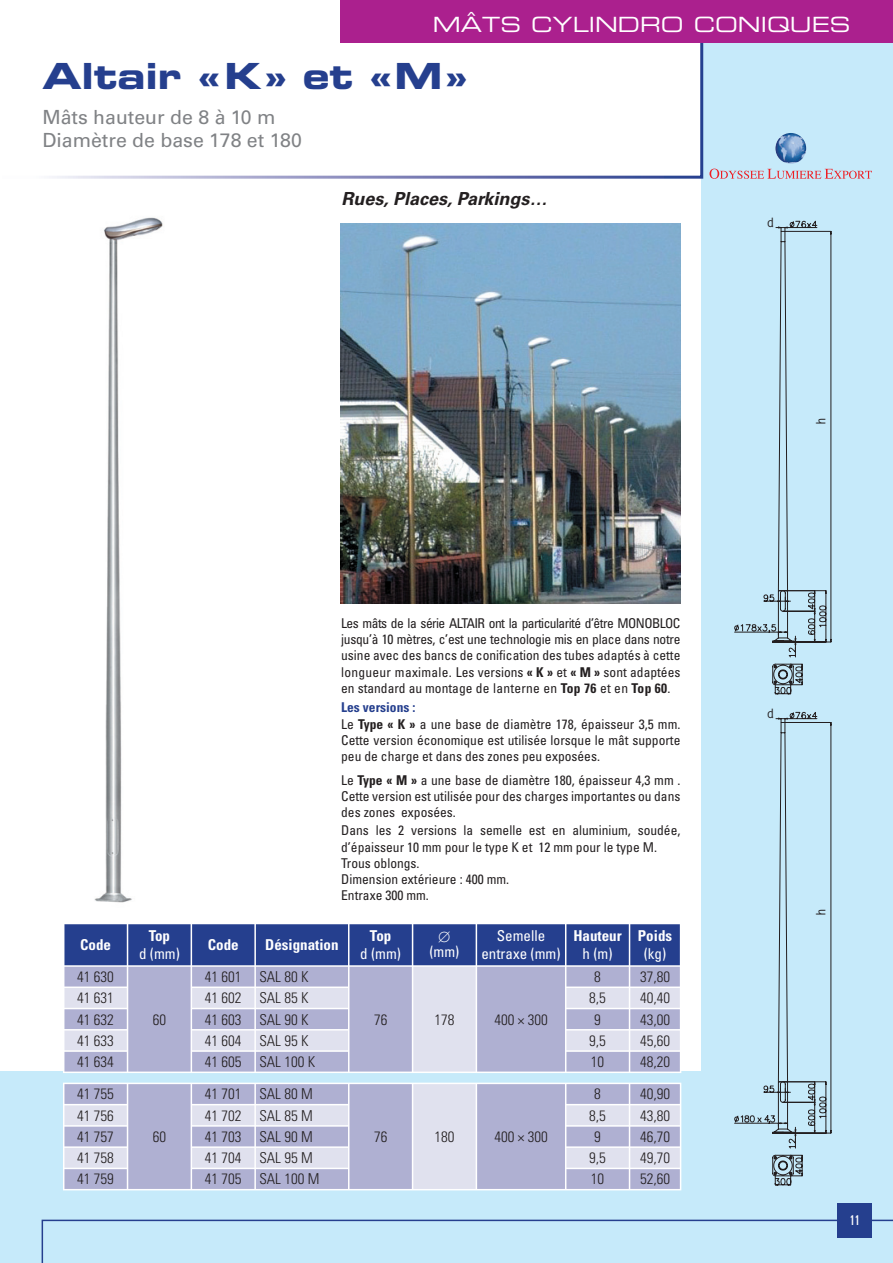
<style>
.page{position:relative;width:893px;height:1263px;background:#fff}
.page>*{position:absolute;margin:0;border:0;box-sizing:border-box;transform-origin:0 0}
.t1{font:36px "Eurostile Bold Extended Two";color:#253f8e}
.t2{font:21px "Eurostile Extended Two";color:#fff}
.t3{font:19.5px/23.4px "Univers";color:#808285}
.t4{font:italic 700 18px "Univers";color:#231f20}
.t5{font:300 condensed 15px "Univers";color:#231f20}
.t6{font:condensed 15px/18px "Univers";color:#fff;text-align:center}
.t7{font:700 condensed 15px "Univers";color:#fff}
.t8{font:condensed 13.5px/16.2px "Univers";color:#231f20;text-align:justify}
.t9{font:ultra-condensed 13.5px "Univers";color:#fff}
.s1{font-weight:700}
.s2{font-weight:700;color:#253f8e}
</style>
<div class="page">
<div style="left:701px;top:0;width:191px;height:1263px;background:#c6eafa"></div>
<div style="left:0;top:1072px;width:892px;height:191px;background:#c6eafa"></div>
<svg style="left:52px;top:43px;width:652px;height:136px"></svg>
<svg style="left:41px;top:1219px;width:851px;height:44px"></svg>
<div style="left:837px;top:1203px;width:34px;height:34px;background:#253f8e"></div>
<svg style="left:709px;top:169px;width:162px;height:10px"></svg>
<img style="left:775px;top:133px;width:31px;height:31px;border-radius:50%">
<div style="left:340px;top:0;width:552px;height:43px;background:#ab208e"></div>
<img style="left:340px;top:223px;width:340px;height:381px">
<hr style="left:63px;top:1072px;width:618px;height:1px;background:#fff">
<svg style="left:64px;top:1084px;width:615px;height:105px;background:#bfc0db"></svg>
<hr style="left:63px;top:1083px;width:64px;height:1px;background:#fff">
<hr style="left:127px;top:1083px;width:64px;height:1px;background:#fff">
<hr style="left:191px;top:1083px;width:64px;height:1px;background:#fff">
<hr style="left:190px;top:1084px;width:2px;height:20px;background:#fff">
<hr style="left:255px;top:1083px;width:94px;height:1px;background:#fff">
<hr style="left:254px;top:1084px;width:2px;height:20px;background:#fff">
<hr style="left:349px;top:1083px;width:63px;height:1px;background:#fff">
<hr style="left:412px;top:1083px;width:64px;height:1px;background:#fff">
<hr style="left:476px;top:1083px;width:89px;height:1px;background:#fff">
<hr style="left:475px;top:1084px;width:2px;height:21px;background:#fff">
<hr style="left:565px;top:1083px;width:64px;height:1px;background:#fff">
<hr style="left:629px;top:1083px;width:52px;height:1px;background:#fff">
<hr style="left:628px;top:1084px;width:2px;height:20px;background:#fff">
<hr style="left:679px;top:1084px;width:2px;height:20px;background:#fff">
<hr style="left:63px;top:1104px;width:65px;height:1px;background:#fff">
<hr style="left:190px;top:1104px;width:65px;height:1px;background:#fff">
<hr style="left:190px;top:1105px;width:2px;height:20px;background:#fff">
<hr style="left:255px;top:1104px;width:94px;height:1px;background:#fff">
<hr style="left:254px;top:1105px;width:2px;height:20px;background:#fff">
<hr style="left:475px;top:1105px;width:2px;height:21px;background:#fff">
<hr style="left:565px;top:1104px;width:64px;height:1px;background:#fff">
<hr style="left:629px;top:1104px;width:52px;height:1px;background:#fff">
<hr style="left:628px;top:1105px;width:2px;height:20px;background:#fff">
<hr style="left:679px;top:1105px;width:2px;height:20px;background:#fff">
<hr style="left:63px;top:1125px;width:65px;height:2px;background:#fff">
<hr style="left:190px;top:1125px;width:65px;height:2px;background:#fff">
<svg style="left:190px;top:1127px;width:2px;height:19px"></svg>
<hr style="left:255px;top:1125px;width:94px;height:2px;background:#fff">
<svg style="left:254px;top:1127px;width:2px;height:19px"></svg>
<hr style="left:475px;top:1126px;width:2px;height:21px;background:#fff">
<hr style="left:565px;top:1125px;width:64px;height:2px;background:#fff">
<hr style="left:629px;top:1125px;width:52px;height:2px;background:#fff">
<svg style="left:628px;top:1127px;width:2px;height:19px"></svg>
<svg style="left:679px;top:1127px;width:2px;height:19px"></svg>
<hr style="left:63px;top:1146px;width:65px;height:2px;background:#fff">
<hr style="left:190px;top:1146px;width:65px;height:2px;background:#fff">
<hr style="left:190px;top:1148px;width:2px;height:20px;background:#fff">
<hr style="left:255px;top:1146px;width:94px;height:2px;background:#fff">
<hr style="left:254px;top:1148px;width:2px;height:20px;background:#fff">
<hr style="left:475px;top:1147px;width:2px;height:21px;background:#fff">
<hr style="left:565px;top:1146px;width:64px;height:2px;background:#fff">
<hr style="left:629px;top:1146px;width:52px;height:2px;background:#fff">
<hr style="left:628px;top:1148px;width:2px;height:20px;background:#fff">
<hr style="left:679px;top:1148px;width:2px;height:20px;background:#fff">
<hr style="left:63px;top:1168px;width:65px;height:1px;background:#fff">
<svg style="left:63px;top:1084px;width:1px;height:105px"></svg>
<svg style="left:127px;top:1084px;width:1px;height:105px"></svg>
<hr style="left:190px;top:1168px;width:65px;height:1px;background:#fff">
<hr style="left:190px;top:1169px;width:2px;height:20px;background:#fff">
<hr style="left:255px;top:1168px;width:94px;height:1px;background:#fff">
<hr style="left:254px;top:1169px;width:2px;height:20px;background:#fff">
<svg style="left:348px;top:1084px;width:1px;height:105px"></svg>
<svg style="left:412px;top:1084px;width:1px;height:105px"></svg>
<hr style="left:475px;top:1168px;width:2px;height:21px;background:#fff">
<hr style="left:565px;top:1168px;width:64px;height:1px;background:#fff">
<svg style="left:565px;top:1084px;width:1px;height:105px"></svg>
<hr style="left:629px;top:1168px;width:52px;height:1px;background:#fff">
<hr style="left:628px;top:1169px;width:2px;height:20px;background:#fff">
<hr style="left:679px;top:1169px;width:2px;height:20px;background:#fff">
<hr style="left:63px;top:1189px;width:618px;height:1px;background:#fff">
<img style="left:94px;top:217px;width:69px;height:686px">
<svg style="left:734px;top:220px;width:97px;height:474px"></svg>
<svg style="left:734px;top:711px;width:97px;height:474px"></svg>
<svg style="left:64px;top:924px;width:616px;height:148px;background:#989fc7"></svg>
<h2 class="t2" style="left:433px;top:16px;width:419px">MÂTS CYLINDRO CONIQUES</h2>
<h1 class="t1" style="left:42px;top:63px;width:425px">Altair « K » et « M »</h1>
<h3 class="t3" style="left:42px;top:107px;width:261px">Mâts hauteur de 8 à 10 m<br>Diamètre de base 178 et 180</h3>
<h3 class="t4" style="left:341px;top:192px;width:207px">Rues, Places, Parkings…</h3>
<p class="t7" style="left:80px;top:939px;width:32px">Code</p>
<p class="t5" style="left:77px;top:971px;width:38px">41 630</p>
<p class="t7" style="left:149px;top:930px;width:23px">Top</p>
<p class="t6" style="left:139px;top:946px;width:42px">d (mm)</p>
<p class="t8" style="left:341px;top:616px;width:341px">Les mâts de la série ALTAIR ont la particularité d’être MONOBLOC jusqu’à 10 mètres, c’est une technologie mis en place dans notre usine avec des bancs de conification des tubes adaptés à cette longueur maximale. Les versions <span class="s1">« K »</span> et <span class="s1">« M »</span> sont adaptées en standard au montage de lanterne en <span class="s1">Top 76</span> et en <span class="s1">Top 60</span>.</p>
<p class="t8" style="left:341px;top:701px;width:341px;text-align:left"><span class="s2">Les versions :<br></span>Le <span class="s1">Type « K »</span> a une base de diamètre 178, épaisseur 3,5 mm.<br>Cette version économique est utilisée lorsque le mât supporte peu de charge et dans des zones peu exposées.</p>
<p class="t8" style="left:341px;top:773px;width:341px">Le <span class="s1">Type « M »</span> a une base de diamètre 180, épaisseur 4,3 mm .<br>Cette version est utilisée pour des charges importantes ou dans des zones exposées.</p>
<p class="t8" style="left:341px;top:824px;width:341px;text-align:left">Dans les 2 versions la semelle est en aluminium, soudée, d’épaisseur 10 mm pour le type K et 12 mm pour le type M.<br>Trous oblongs.<br>Dimension extérieure : 400 mm.<br>Entraxe 300 mm.</p>
<p class="t7" style="left:208px;top:939px;width:32px">Code</p>
<p class="t7" style="left:265px;top:939px;width:75px">Désignation</p>
<p class="t5" style="left:205px;top:971px;width:105px">41 601 SAL 80 K</p>
<p class="t7" style="left:370px;top:930px;width:23px">Top</p>
<p class="t6" style="left:360px;top:946px;width:42px">d (mm)</p>
<p class="t6" style="left:429px;top:944px;width:31px">(mm)</p>
<p class="t6" style="left:481px;top:928px;width:81px">Semelle entraxe (mm)</p>
<p class="t7" style="left:573px;top:930px;width:50px">Hauteur</p>
<p class="t6" style="left:582px;top:946px;width:31px">h (m)</p>
<p class="t7" style="left:638px;top:930px;width:36px">Poids</p>
<p class="t6" style="left:643px;top:946px;width:24px">(kg)</p>
<p class="t5" style="left:594px;top:971px;width:8px">8</p>
<p class="t5" style="left:640px;top:971px;width:31px">37,80</p>
<p class="t5" style="left:77px;top:993px;width:38px">41 631</p>
<p class="t5" style="left:205px;top:993px;width:105px">41 602 SAL 85 K</p>
<p class="t5" style="left:589px;top:993px;width:18px">8,5</p>
<p class="t5" style="left:640px;top:993px;width:31px">40,40</p>
<p class="t5" style="left:77px;top:1014px;width:38px">41 632</p>
<p class="t5" style="left:205px;top:1014px;width:105px">41 603 SAL 90 K</p>
<p class="t5" style="left:594px;top:1014px;width:8px">9</p>
<p class="t5" style="left:640px;top:1014px;width:31px">43,00</p>
<p class="t5" style="left:77px;top:1035px;width:38px">41 633</p>
<p class="t5" style="left:205px;top:1035px;width:105px">41 604 SAL 95 K</p>
<p class="t5" style="left:589px;top:1035px;width:18px">9,5</p>
<p class="t5" style="left:640px;top:1035px;width:31px">45,60</p>
<p class="t5" style="left:77px;top:1056px;width:38px">41 634</p>
<p class="t5" style="left:205px;top:1056px;width:112px">41 605 SAL 100 K</p>
<p class="t5" style="left:591px;top:1056px;width:15px">10</p>
<p class="t5" style="left:640px;top:1056px;width:31px">48,20</p>
<p class="t5" style="left:77px;top:1089px;width:38px">41 755</p>
<p class="t5" style="left:153px;top:1131px;width:15px">60</p>
<p class="t5" style="left:153px;top:1014px;width:15px">60</p>
<p class="t5" style="left:374px;top:1014px;width:15px">76</p>
<p class="t5" style="left:434px;top:1014px;width:21px">178</p>
<p class="t5" style="left:494px;top:1014px;width:55px">400 × 300</p>
<p class="t5" style="left:205px;top:1089px;width:109px">41 701 SAL 80 M</p>
<p class="t5" style="left:594px;top:1089px;width:8px">8</p>
<p class="t5" style="left:640px;top:1089px;width:31px">40,90</p>
<p class="t5" style="left:77px;top:1110px;width:38px">41 756</p>
<p class="t5" style="left:205px;top:1110px;width:109px">41 702 SAL 85 M</p>
<p class="t5" style="left:589px;top:1110px;width:18px">8,5</p>
<p class="t5" style="left:640px;top:1110px;width:31px">43,80</p>
<p class="t5" style="left:77px;top:1131px;width:38px">41 757</p>
<p class="t5" style="left:205px;top:1131px;width:109px">41 703 SAL 90 M</p>
<p class="t5" style="left:594px;top:1131px;width:8px">9</p>
<p class="t5" style="left:640px;top:1131px;width:31px">46,70</p>
<p class="t5" style="left:77px;top:1152px;width:38px">41 758</p>
<p class="t5" style="left:205px;top:1152px;width:109px">41 704 SAL 95 M</p>
<p class="t5" style="left:589px;top:1152px;width:18px">9,5</p>
<p class="t5" style="left:640px;top:1152px;width:31px">49,70</p>
<p class="t5" style="left:77px;top:1174px;width:38px">41 759</p>
<p class="t5" style="left:205px;top:1174px;width:116px">41 705 SAL 100 M</p>
<p class="t5" style="left:591px;top:1174px;width:15px">10</p>
<p class="t5" style="left:640px;top:1174px;width:31px">52,60</p>
<p class="t5" style="left:374px;top:1131px;width:15px">76</p>
<p class="t5" style="left:434px;top:1131px;width:21px">180</p>
<p class="t5" style="left:494px;top:1131px;width:55px">400 × 300</p>
<p class="t9" style="left:849px;top:1216px;width:12px">11</p>
</div>
